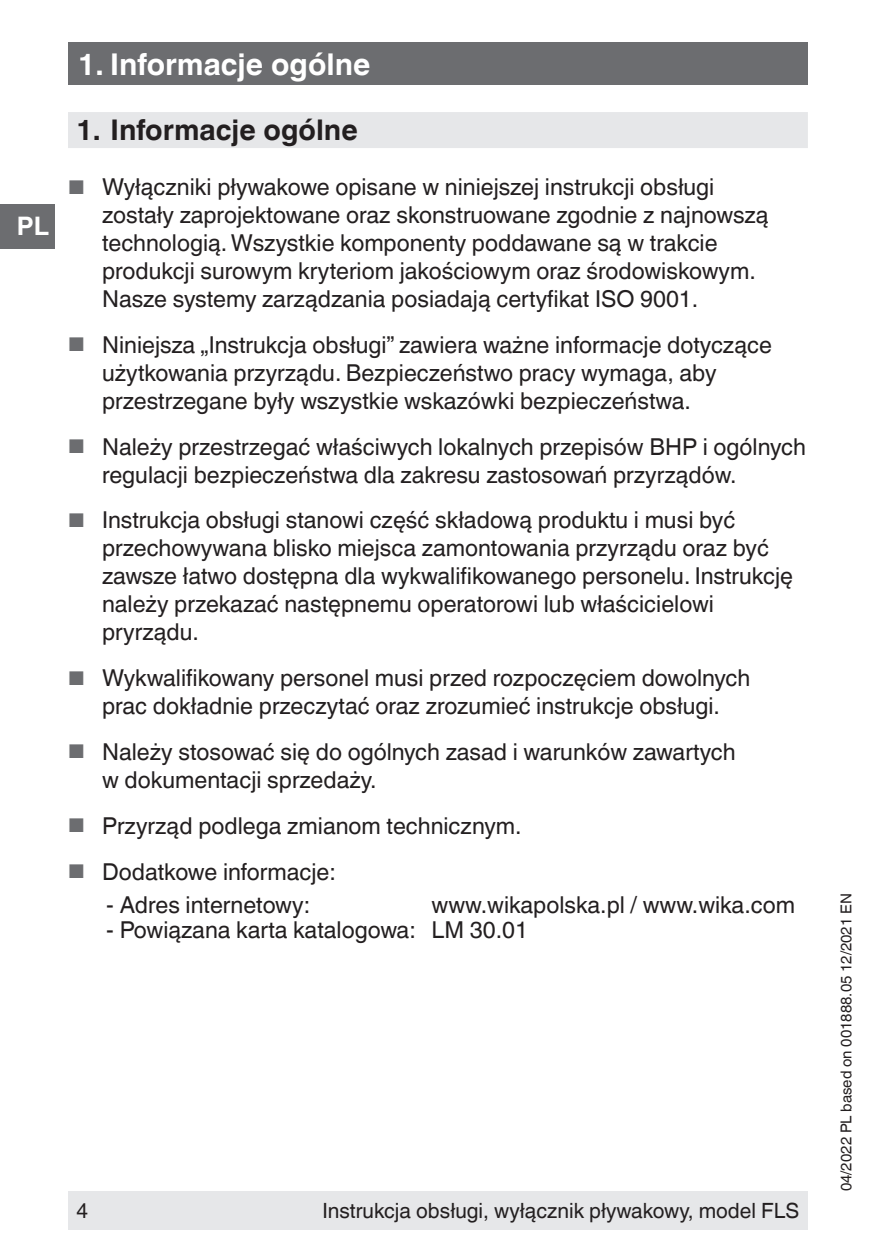
<style>
.page{position:relative;width:893px;height:1259px;background:#fff}
.page>*{position:absolute;margin:0;border:0;box-sizing:border-box;transform-origin:0 0}
.t1{font:700 30px "Helvetica World";color:#fff}
.t2{font:700 28.5px "Helvetica World";color:#231f20}
.t3{font:700 25.5px "Helvetica World";color:#fff}
.t4{font:23.4px/27.9px "Helvetica World";color:#231f20}
.t5{font:21px "Helvetica World";color:#231f20}
.t6{font:15px "Helvetica World";color:#231f20}
.s1{font-size:19.8px;color:#6c6d70}
</style>
<div class="page">
<div style="left:68px;top:1191px;width:740px;height:38px;background:#e6e7e9"></div>
<div style="left:68px;top:43px;width:740px;height:42px;background:#6c6d70"></div>
<div style="left:0;top:204px;width:55px;height:44px;background:#6c6d70"></div>
<div style="left:68px;top:112px;width:740px;height:36px;background:#e6e7e9"></div>
<p class="t3" style="left:17px;top:212px;width:34px">PL</p>
<p class="t1" style="left:78px;top:47px;width:293px">1. Informacje ogólne</p>
<p class="t2" style="left:77px;top:113px;width:283px">1. Informacje ogólne</p>
<p class="t4" style="left:102px;top:173px;width:668px;text-indent:-34px"><span class="s1">■</span> Wyłączniki pływakowe opisane w niniejszej instrukcji obsługi zostały zaprojektowane oraz skonstruowane zgodnie z najnowszą technologią. Wszystkie komponenty poddawane są w trakcie produkcji surowym kryteriom jakościowym oraz środowiskowym.<br>Nasze systemy zarządzania posiadają certyfikat ISO 9001.</p>
<p class="t4" style="left:102px;top:331px;width:671px;text-indent:-34px"><span class="s1">■</span> Niniejsza „Instrukcja obsługi” zawiera ważne informacje dotyczące użytkowania przyrządu. Bezpieczeństwo pracy wymaga, aby przestrzegane były wszystkie wskazówki bezpieczeństwa.</p>
<p class="t4" style="left:102px;top:432px;width:705px;text-indent:-34px"><span class="s1">■</span> Należy przestrzegać właściwych lokalnych przepisów BHP i ogólnych regulacji bezpieczeństwa dla zakresu zastosowań przyrządów.</p>
<p class="t4" style="left:102px;top:506px;width:692px;text-indent:-34px"><span class="s1">■</span> Instrukcja obsługi stanowi część składową produktu i musi być przechowywana blisko miejsca zamontowania przyrządu oraz być zawsze łatwo dostępna dla wykwalifikowanego personelu. Instrukcję należy przekazać następnemu operatorowi lub właścicielowi pryrządu.</p>
<p class="t4" style="left:68px;top:664px;width:684px;text-align:center"><span class="s1">■</span> Wykwalifikowany personel musi przed rozpoczęciem dowolnych prac dokładnie przeczytać oraz zrozumieć instrukcje obsługi.</p>
<p class="t4" style="left:102px;top:738px;width:635px;text-indent:-34px"><span class="s1">■</span> Należy stosować się do ogólnych zasad i warunków zawartych w dokumentacji sprzedaży.</p>
<p class="t4" style="left:68px;top:811px;width:455px"><span class="s1">■</span> Przyrząd podlega zmianom technicznym.</p>
<p class="t4" style="left:68px;top:857px;width:269px"><span class="s1">■</span> Dodatkowe informacje:</p>
<p class="t4" style="left:106px;top:890px;width:205px">- Adres internetowy:</p>
<p class="t4" style="left:432px;top:890px;width:365px">www.wikapolska.pl / www.wika.com</p>
<p class="t4" style="left:106px;top:915px;width:423px">- Powiązana karta katalogowa: LM 30.01</p>
<p class="t5" style="left:77px;top:1198px;width:13px">4</p>
<p class="t5" style="left:322px;top:1198px;width:478px">Instrukcja obsługi, wyłącznik pływakowy, model FLS</p>
<p class="t6" style="left:838px;top:1191px;width:299px;rotate:-90deg">04/2022 PL based on 001888.05 12/2021 EN</p>
</div>
